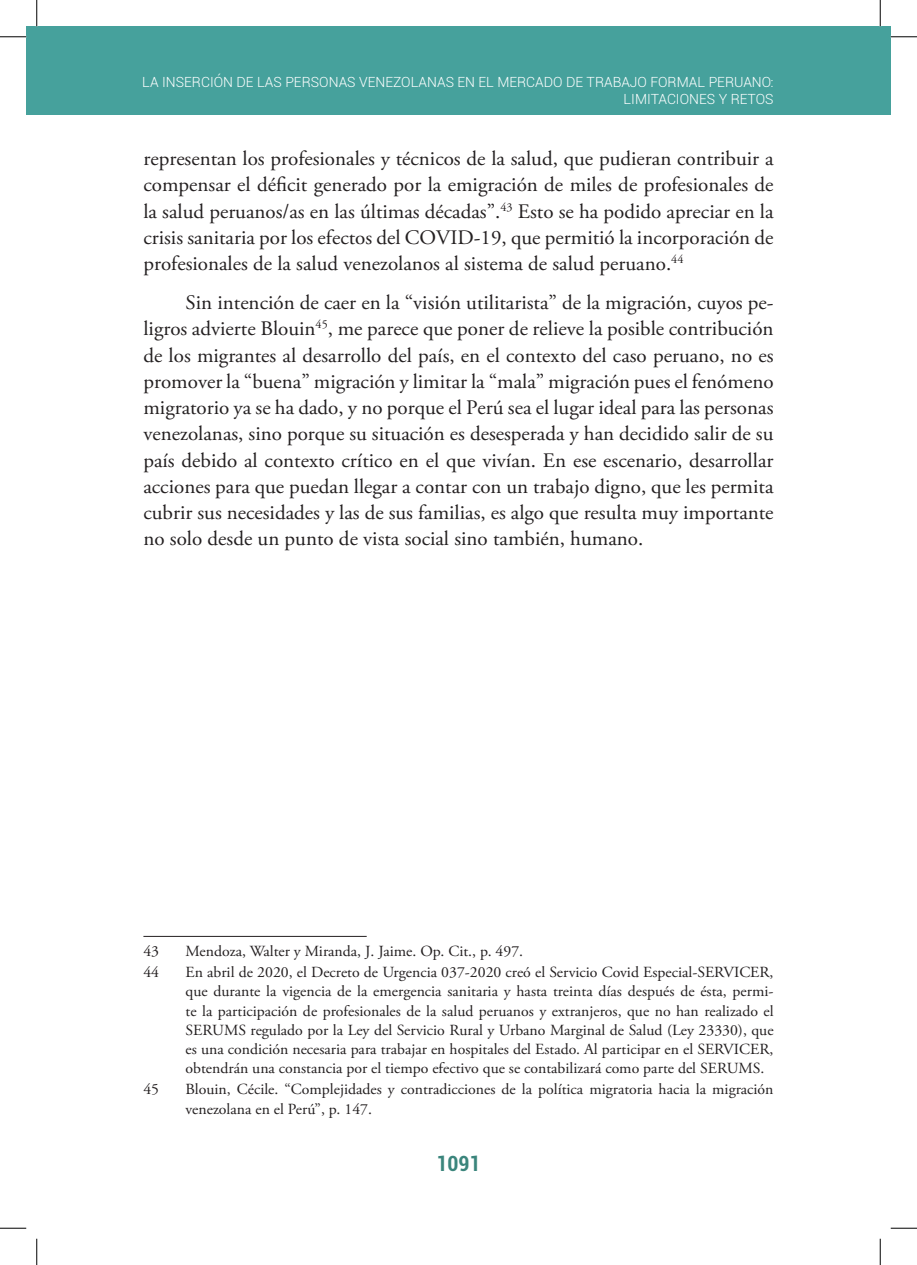
<style>
.page{position:relative;width:917px;height:1265px;background:#fff}
.page>*{position:absolute;margin:0;border:0;box-sizing:border-box;transform-origin:0 0}
.t1{font:700 condensed 21px "Roboto";color:#3b857c}
.t2{font:20.65px/26.2px "Adobe Garamond Pro";color:#231f20;text-align:justify}
.t3{font:15.4px/19.2px "Adobe Garamond Pro";color:#231f20;text-align:justify}
.t4{font:300 14px/17.5px "Roboto";color:#fff;text-align:right}
</style>
<div class="page">
<div style="left:27px;top:27px;width:863px;height:88px;background:#46a19c"></div>
<hr style="left:143px;top:935px;width:224px;height:1px;background:#231f20">
<svg style="left:0;top:36px;width:26px;height:1px"></svg>
<svg style="left:891px;top:36px;width:26px;height:1px"></svg>
<svg style="left:0;top:1227px;width:26px;height:1px"></svg>
<svg style="left:891px;top:1227px;width:26px;height:1px"></svg>
<svg style="left:36px;top:0;width:1px;height:26px"></svg>
<svg style="left:36px;top:1238px;width:1px;height:26px"></svg>
<svg style="left:880px;top:0;width:1px;height:26px"></svg>
<svg style="left:880px;top:1238px;width:1px;height:26px"></svg>
<p class="t4" style="left:142px;top:73px;width:633px">LA INSERCIÓN DE LAS PERSONAS VENEZOLANAS EN EL MERCADO DE TRABAJO FORMAL PERUANO:<br>LIMITACIONES Y RETOS</p>
<p class="t2" style="left:143px;top:146px;width:632px">representan los profesionales y técnicos de la salud, que pudieran contribuir a compensar el déficit generado por la emigración de miles de profesionales de la salud peruanos/as en las últimas décadas”.<sup>43</sup> Esto se ha podido apreciar en la crisis sanitaria por los efectos del COVID-19, que permitió la incorporación de profesionales de la salud venezolanos al sistema de salud peruano.<sup>44</sup></p>
<p class="t2" style="left:143px;top:290px;width:632px;text-indent:42px">Sin intención de caer en la “visión utilitarista” de la migración, cuyos pe&shy;ligros advierte Blouin<sup>45</sup>, me parece que poner de relieve la posible contribución de los migrantes al desarrollo del país, en el contexto del caso peruano, no es promover la “buena” migración y limitar la “mala” migración pues el fenómeno migratorio ya se ha dado, y no porque el Perú sea el lugar ideal para las personas venezolanas, sino porque su situación es desesperada y han decidido salir de su país debido al contexto crítico en el que vivían. En ese escenario, desarrollar acciones para que puedan llegar a contar con un trabajo digno, que les permita cubrir sus necesidades y las de sus familias, es algo que resulta muy importante no solo desde un punto de vista social sino también, humano.</p>
<p class="t3" style="left:143px;top:942px;width:17px">43</p>
<p class="t3" style="left:186px;top:942px;width:339px">Mendoza, Walter y Miranda, J. Jaime. Op. Cit., p. 497.</p>
<p class="t3" style="left:143px;top:962px;width:17px">44</p>
<p class="t3" style="left:186px;top:962px;width:589px">En abril de 2020, el Decreto de Urgencia 037-2020 creó el Servicio Covid Especial-SERVICER, que durante la vigencia de la emergencia sanitaria y hasta treinta días después de ésta, permi&shy;te la participación de profesionales de la salud peruanos y extranjeros, que no han realizado el SERUMS regulado por la Ley del Servicio Rural y Urbano Marginal de Salud (Ley 23330), que es una condición necesaria para trabajar en hospitales del Estado. Al participar en el SERVICER, obtendrán una constancia por el tiempo efectivo que se contabilizará como parte del SERUMS.</p>
<p class="t3" style="left:143px;top:1079px;width:17px">45</p>
<p class="t3" style="left:186px;top:1079px;width:589px">Blouin, Cécile. “Complejidades y contradicciones de la política migratoria hacia la migración venezolana en el Perú”, p. 147.</p>
<p class="t1" style="left:436px;top:1148px;width:46px">1091</p>
</div>
